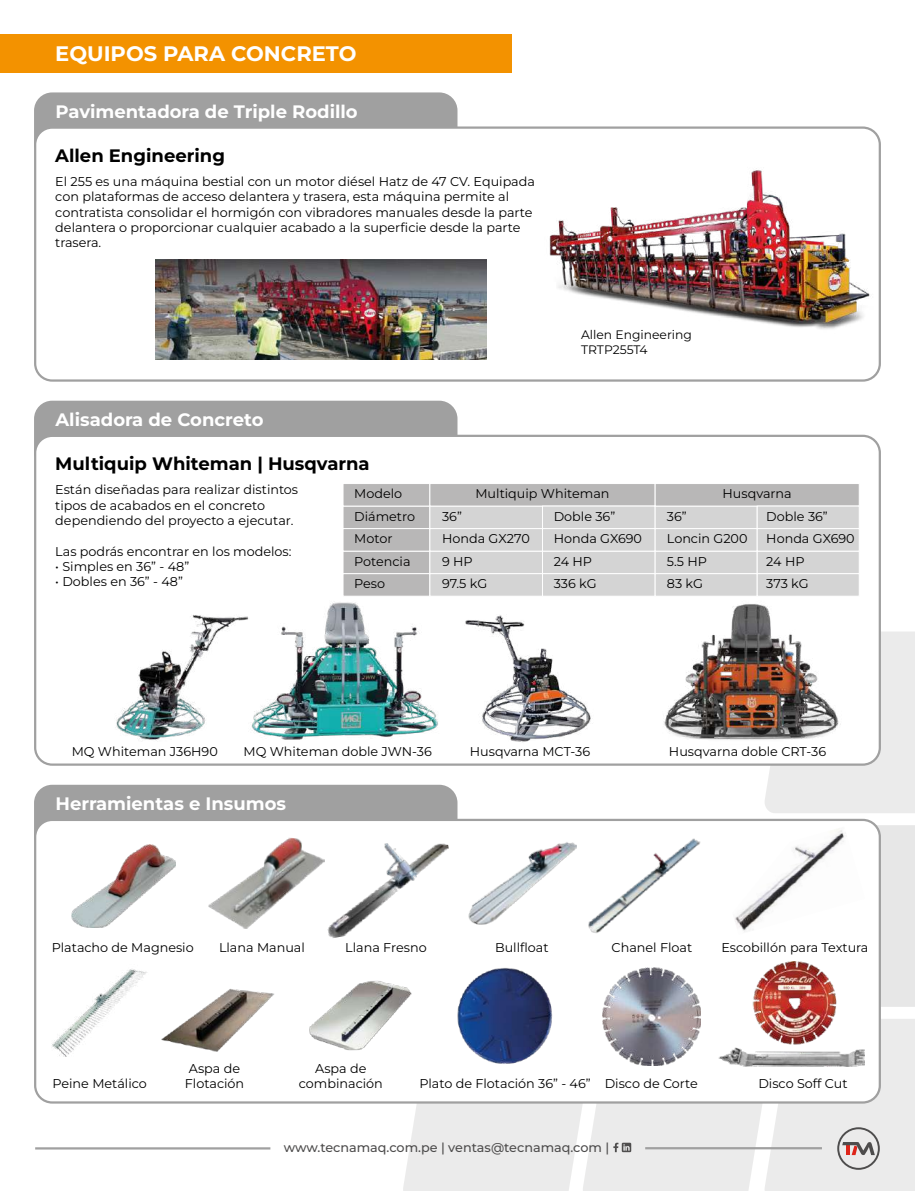
<style>
.page{position:relative;width:915px;height:1191px;background:#fff}
.page>*{position:absolute;margin:0;border:0;box-sizing:border-box;transform-origin:0 0}
.t1{font:700 21px "Montserrat";color:#fff}
.t2{font:700 18px "Montserrat";color:#fff}
.t3{font:700 18px "Montserrat";color:#000}
.t4{font:12.75px/22.5px "Montserrat";color:#000}
.t5{font:500 12.75px "Montserrat";color:#4e4d4d}
.t6{font:12.3px/15px "Montserrat";color:#000}
</style>
<div class="page">
<div style="left:764px;top:631px;width:150px;height:182px;background:#ebebeb"></div>
<div style="left:875px;top:825px;width:39px;height:182px;background:#e7e7e7"></div>
<div style="left:34px;top:92px;width:424px;height:47px;background:#a0a0a0"></div>
<div style="left:35px;top:128px;width:844px;height:252px;background:#fff;border-radius:17px"></div>
<div style="left:34px;top:126px;width:846px;height:256px;border:2px solid #a0a0a0;border-radius:17px"></div>
<img style="left:549px;top:138px;width:329px;height:232px">
<div style="left:34px;top:400px;width:424px;height:48px;background:#a0a0a0"></div>
<div style="left:35px;top:436px;width:844px;height:328px;background:#fff;border-radius:17px"></div>
<div style="left:34px;top:435px;width:846px;height:330px;border:2px solid #a0a0a0;border-radius:17px"></div>
<img style="left:663px;top:604px;width:178px;height:136px">
<img style="left:116px;top:615px;width:132px;height:126px">
<img style="left:465px;top:615px;width:126px;height:127px">
<img style="left:248px;top:602px;width:190px;height:138px">
<div style="left:0;top:34px;width:511px;height:38px;background:#f39200"></div>
<div style="left:34px;top:784px;width:424px;height:47px;background:#a0a0a0"></div>
<div style="left:35px;top:820px;width:844px;height:282px;background:#fff;border-radius:17px"></div>
<div style="left:34px;top:818px;width:846px;height:285px;border:2px solid #a0a0a0;border-radius:17px"></div>
<div style="left:342px;top:506px;width:88px;height:23px;background:#b8b7b7;border:1px solid #fff"></div>
<div style="left:342px;top:483px;width:88px;height:23px;background:#b8b7b7;border:1px solid #fff"></div>
<div style="left:342px;top:551px;width:88px;height:23px;background:#b8b7b7;border:1px solid #fff"></div>
<div style="left:342px;top:573px;width:88px;height:23px;background:#b8b7b7;border:1px solid #fff"></div>
<div style="left:342px;top:528px;width:88px;height:23px;background:#b8b7b7;border:1px solid #fff"></div>
<div style="left:429px;top:506px;width:113px;height:23px;background:#d4d4d4;border:1px solid #fff"></div>
<div style="left:429px;top:483px;width:226px;height:23px;background:#b8b7b7;border:1px solid #fff"></div>
<div style="left:429px;top:551px;width:113px;height:23px;background:#d4d4d4;border:1px solid #fff"></div>
<div style="left:429px;top:573px;width:113px;height:23px;background:#d4d4d4;border:1px solid #fff"></div>
<div style="left:429px;top:528px;width:113px;height:23px;background:#d4d4d4;border:1px solid #fff"></div>
<div style="left:542px;top:506px;width:113px;height:23px;background:#d4d4d4;border:1px solid #fff"></div>
<div style="left:542px;top:551px;width:113px;height:23px;background:#d4d4d4;border:1px solid #fff"></div>
<div style="left:542px;top:573px;width:113px;height:23px;background:#d4d4d4;border:1px solid #fff"></div>
<div style="left:542px;top:528px;width:113px;height:23px;background:#d4d4d4;border:1px solid #fff"></div>
<div style="left:654px;top:506px;width:103px;height:23px;background:#d4d4d4;border:1px solid #fff"></div>
<div style="left:654px;top:483px;width:205px;height:23px;background:#b8b7b7;border:1px solid #fff"></div>
<div style="left:654px;top:551px;width:103px;height:23px;background:#d4d4d4;border:1px solid #fff"></div>
<div style="left:654px;top:573px;width:103px;height:23px;background:#d4d4d4;border:1px solid #fff"></div>
<div style="left:654px;top:528px;width:103px;height:23px;background:#d4d4d4;border:1px solid #fff"></div>
<div style="left:756px;top:506px;width:103px;height:23px;background:#d4d4d4;border:1px solid #fff"></div>
<div style="left:756px;top:551px;width:103px;height:23px;background:#d4d4d4;border:1px solid #fff"></div>
<div style="left:756px;top:573px;width:103px;height:23px;background:#d4d4d4;border:1px solid #fff"></div>
<div style="left:756px;top:528px;width:103px;height:23px;background:#d4d4d4;border:1px solid #fff"></div>
<hr style="left:35px;top:1147px;width:235px;height:2px;background:#a0a0a0">
<svg style="left:403px;top:1018px;width:511px;height:173px"></svg>
<img style="left:468px;top:842px;width:104px;height:83px">
<img style="left:735px;top:829px;width:109px;height:103px">
<img style="left:572px;top:838px;width:129px;height:95px">
<img style="left:71px;top:844px;width:104px;height:83px">
<img style="left:208px;top:837px;width:106px;height:92px">
<img style="left:314px;top:843px;width:135px;height:95px">
<img style="left:309px;top:980px;width:103px;height:88px">
<img style="left:454px;top:968px;width:101px;height:99px">
<img style="left:602px;top:968px;width:98px;height:97px">
<img style="left:718px;top:961px;width:146px;height:105px">
<img style="left:52px;top:969px;width:95px;height:88px">
<img style="left:161px;top:988px;width:113px;height:64px">
<img style="left:155px;top:259px;width:331px;height:100px">
<h1 class="t1" style="left:55px;top:39px;width:302px">EQUIPOS PARA CONCRETO</h1>
<h2 class="t2" style="left:55px;top:99px;width:304px">Pavimentadora de Triple Rodillo</h2>
<h2 class="t3" style="left:55px;top:144px;width:171px">Allen Engineering</h2>
<p class="t4" style="left:55px;top:174px;width:481px;line-height:15.3px">El 255 es una máquina bestial con un motor diésel Hatz de 47 CV. Equipada con plataformas de acceso delantera y trasera, esta máquina permite al contratista consolidar el hormigón con vibradores manuales desde la parte delantera o proporcionar cualquier acabado a la superficie desde la parte trasera.</p>
<p class="t6" style="left:581px;top:327px;width:112px">Allen Engineering<br>TRTP255T4</p>
<h2 class="t2" style="left:55px;top:407px;width:209px">Alisadora de Concreto</h2>
<h2 class="t3" style="left:55px;top:452px;width:316px">Multiquip Whiteman | Husqvarna</h2>
<p class="t4" style="left:55px;top:482px;width:244px;line-height:15.3px">Están diseñadas para realizar distintos tipos de acabados en el concreto dependiendo del proyecto a ejecutar.</p>
<p class="t4" style="left:55px;top:539px;width:238px">Las podrás encontrar en los modelos:</p>
<p class="t4" style="left:55px;top:555px;width:135px">• Simples en 36” - 48”</p>
<p class="t4" style="left:55px;top:570px;width:129px">• Dobles en 36” - 48”</p>
<p class="t4" style="left:354px;top:482px;width:62px">Modelo<br>Diámetro<br>Motor<br>Potencia<br>Peso</p>
<p class="t4" style="left:475px;top:482px;width:135px">Multiquip Whiteman</p>
<p class="t4" style="left:722px;top:482px;width:71px">Husqvarna</p>
<p class="t4" style="left:442px;top:504px;width:89px">36”<br>Honda GX270<br>9 HP<br>97.5 kG</p>
<p class="t4" style="left:666px;top:504px;width:82px">36”<br>Loncin G200<br>5.5 HP<br>83 kG</p>
<p class="t4" style="left:553px;top:504px;width:90px">Doble 36”<br>Honda GX690<br>24 HP<br>336 kG</p>
<p class="t4" style="left:766px;top:504px;width:90px">Doble 36”<br>Honda GX690<br>24 HP<br>373 kG</p>
<p class="t4" style="left:72px;top:739px;width:147px">MQ Whiteman J36H90</p>
<p class="t4" style="left:469px;top:739px;width:122px">Husqvarna MCT-36</p>
<p class="t4" style="left:668px;top:739px;width:159px">Husqvarna doble CRT-36</p>
<p class="t4" style="left:243px;top:739px;width:190px">MQ Whiteman doble JWN-36</p>
<h2 class="t2" style="left:55px;top:791px;width:232px">Herramientas e Insumos</h2>
<p class="t4" style="left:52px;top:936px;width:143px">Platacho de Magnesio</p>
<p class="t4" style="left:219px;top:936px;width:87px">Llana Manual</p>
<p class="t4" style="left:345px;top:936px;width:83px">Llana Fresno</p>
<p class="t4" style="left:495px;top:936px;width:55px">Bullfloat</p>
<p class="t4" style="left:611px;top:936px;width:82px">Chanel Float</p>
<p class="t4" style="left:721px;top:936px;width:148px">Escobillón para Textura</p>
<p class="t4" style="left:185px;top:1060px;width:61px;line-height:15.3px;text-align:center">Aspa de<br>Flotación</p>
<p class="t4" style="left:299px;top:1060px;width:85px;line-height:15.3px;text-align:center">Aspa de combinación</p>
<p class="t4" style="left:52px;top:1071px;width:96px">Peine Metálico</p>
<p class="t4" style="left:419px;top:1071px;width:280px">Plato de Flotación 36” - 46” Disco de Corte</p>
<p class="t4" style="left:758px;top:1071px;width:91px">Disco Soff Cut</p>
<p class="t5" style="left:283px;top:1139px;width:327px">www.tecnamaq.com.pe | ventas@tecnamaq.com |</p>
</div>
